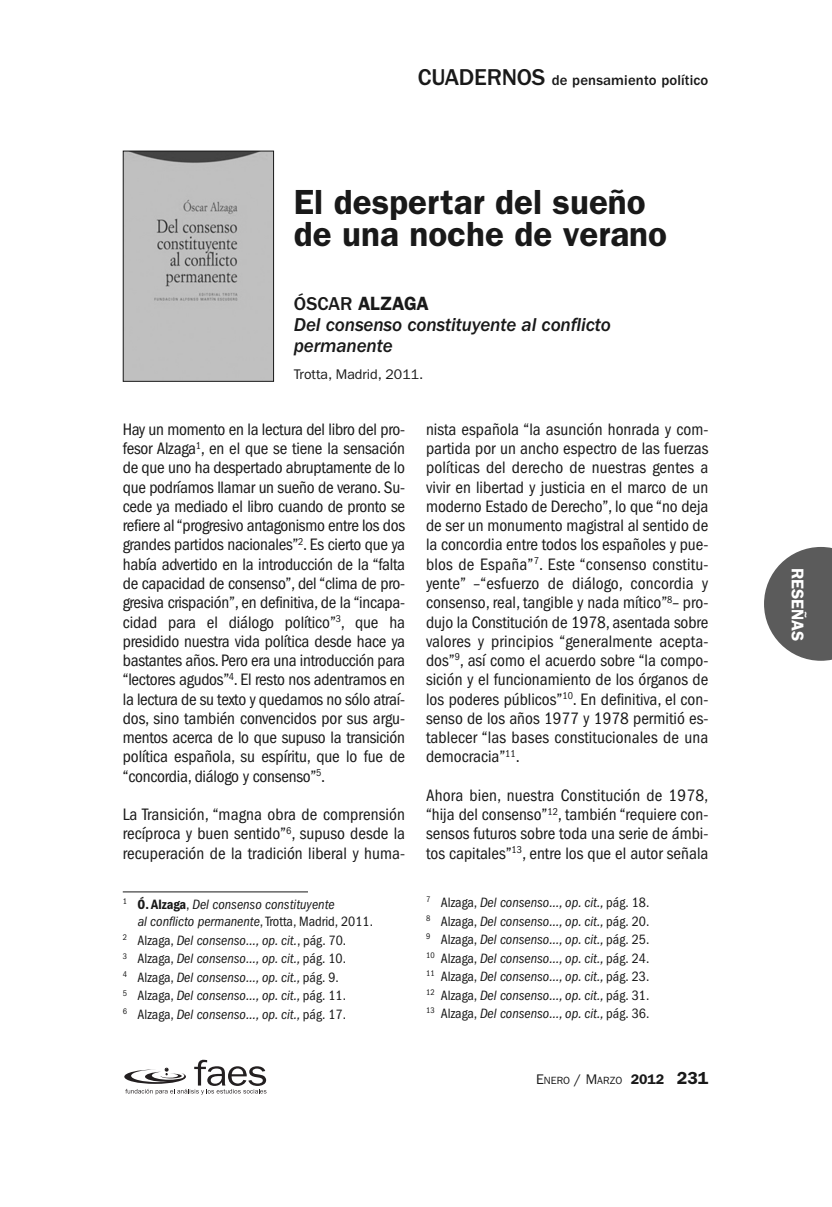
<style>
.page{position:relative;width:832px;height:1207px;background:#fff}
.page>*{position:absolute;margin:0;border:0;box-sizing:border-box;transform-origin:0 0}
.t1{font:600 35px/31.5px "Franklin Gothic";color:#191919}
.t2{font:italic 500 19.25px/21px "Franklin Gothic";letter-spacing:-.01em;color:#191919}
.t3{font:condensed 17.15px/19.2px "Franklin Gothic";color:#191919;text-align:justify}
.t4{font:600 16.97px "Franklin Gothic";color:#fff}
.t5{font:500 14.7px "Franklin Gothic";letter-spacing:.01em;color:#191919}
.t6{font:italic condensed 14px/18.6px "Franklin Gothic";color:#191919;text-align:justify}
.t7{font:14px "Franklin Gothic";color:#191919}
.t8{font:10.5px "Franklin Gothic";color:#191919}
.s1{font-size:23.62px}
.s2{font-style:normal}
.s3{font-weight:600;font-style:normal}
.s4{font-size:14px}
.s5{font-weight:600;font-size:14px}
.s6{font-weight:600;font-size:17.5px}
</style>
<div class="page">
<img style="left:125px;top:153px;width:147px;height:227px">
<div style="left:123px;top:151px;width:151px;height:231px;border:1px solid #191919"></div>
<svg style="left:764px;top:547px;width:68px;height:113px"></svg>
<svg style="left:124px;top:1059px;width:142px;height:35px"></svg>
<hr style="left:123px;top:891px;width:185px;height:1px;background:#191919">
<p class="t5" style="left:418px;top:75px;width:292px"><span class="s1">CUADERNOS</span> de pensamiento político</p>
<h1 class="t1" style="left:294px;top:189px;width:374px">El despertar del sueño de una noche de verano</h1>
<p class="t2" style="left:294px;top:294px;width:318px"><span class="s2">ÓSCAR</span> <span class="s3">ALZAGA<br></span>Del consenso constituyente al conflicto permanente</p>
<p class="t7" style="left:294px;top:369px;width:131px">Trotta, Madrid, 2011.</p>
<p class="t3" style="left:123px;top:421px;width:284px">Hay un momento en la lectura del libro del pro&shy;fesor Alzaga<sup>1</sup>, en el que se tiene la sensación de que uno ha despertado abruptamente de lo que podríamos llamar un sueño de verano. Su&shy;cede ya mediado el libro cuando de pronto se refiere al “progresivo antagonismo entre los dos grandes partidos nacionales”<sup>2</sup>. Es cierto que ya había advertido en la introducción de la “falta de capacidad de consenso”, del “clima de pro&shy;gresiva crispación”, en definitiva, de la “incapa&shy;cidad para el diálogo político”<sup>3</sup>, que ha presidido nuestra vida política desde hace ya bastantes años. Pero era una introducción para “lectores agudos”<sup>4</sup>. El resto nos adentramos en la lectura de su texto y quedamos no sólo atraí&shy;dos, sino también convencidos por sus argu&shy;mentos acerca de lo que supuso la transición política española, su espíritu, que lo fue de “concordia, diálogo y consenso”<sup>5</sup>.</p>
<p class="t3" style="left:123px;top:806px;width:284px">La Transición, “magna obra de comprensión recíproca y buen sentido”<sup>6</sup>, supuso desde la recuperación de la tradición liberal y huma-</p>
<p class="t6" style="left:123px;top:895px;width:213px"><sup>1</sup> <span class="s3">Ó. Alzaga</span><span class="s2">,</span> Del consenso constituyente</p>
<p class="t6" style="left:138px;top:913px;width:237px">al conflicto permanente<span class="s2">, Trotta, Madrid, 2011.</span></p>
<p class="t6" style="left:123px;top:931px;width:225px"><sup>2</sup> <span class="s2">Alzaga,</span> Del consenso…, op. cit.<span class="s2">, pág. 70.</span></p>
<p class="t6" style="left:123px;top:950px;width:225px"><sup>3</sup> <span class="s2">Alzaga,</span> Del consenso…, op. cit., <span class="s2">pág. 10.</span></p>
<p class="t6" style="left:123px;top:968px;width:218px"><sup>4</sup> <span class="s2">Alzaga,</span> Del consenso…, op. cit., <span class="s2">pág. 9.</span></p>
<p class="t6" style="left:123px;top:987px;width:225px"><sup>5</sup> <span class="s2">Alzaga,</span> Del consenso…, op. cit., <span class="s2">pág. 11.</span></p>
<p class="t6" style="left:123px;top:1005px;width:225px"><sup>6</sup> <span class="s2">Alzaga,</span> Del consenso…, op. cit., <span class="s2">pág. 17.</span></p>
<p class="t3" style="left:426px;top:421px;width:284px">nista española “la asunción honrada y com&shy;partida por un ancho espectro de las fuerzas políticas del derecho de nuestras gentes a vivir en libertad y justicia en el marco de un moderno Estado de Derecho”, lo que “no deja de ser un monumento magistral al sentido de la concordia entre todos los españoles y pue&shy;blos de España”<sup>7</sup>. Este “consenso constitu&shy;yente” –“esfuerzo de diálogo, concordia y consenso, real, tangible y nada mítico”<sup>8</sup>– pro&shy;dujo la Constitución de 1978, asentada sobre valores y principios “generalmente acepta&shy;dos”<sup>9</sup>, así como el acuerdo sobre “la compo&shy;sición y el funcionamiento de los órganos de los poderes públicos”<sup>10</sup>. En definitiva, el con&shy;senso de los años 1977 y 1978 permitió es&shy;tablecer “las bases constitucionales de una democracia”<sup>11</sup>.</p>
<p class="t3" style="left:426px;top:786px;width:284px">Ahora bien, nuestra Constitución de 1978, “hija del consenso”<sup>12</sup>, también “requiere con&shy;sensos futuros sobre toda una serie de ámbi&shy;tos capitales”<sup>13</sup>, entre los que el autor señala</p>
<p class="t6" style="left:426px;top:894px;width:225px"><sup>7</sup> <span class="s2">Alzaga,</span> Del consenso…, op. cit., <span class="s2">pág. 18.<br></span><sup>8</sup> <span class="s2">Alzaga,</span> Del consenso…, op. cit., <span class="s2">pág. 20.<br></span><sup>9</sup> <span class="s2">Alzaga,</span> Del consenso…, op. cit., <span class="s2">pág. 25.<br></span><sup>10</sup> <span class="s2">Alzaga,</span> Del consenso…, op. cit., <span class="s2">pág. 24.<br></span><sup>11</sup> <span class="s2">Alzaga,</span> Del consenso…, op. cit., <span class="s2">pág. 23.<br></span><sup>12</sup> <span class="s2">Alzaga,</span> Del consenso…, op. cit., <span class="s2">pág. 31.<br></span><sup>13</sup> <span class="s2">Alzaga,</span> Del consenso…, op. cit., <span class="s2">pág. 36.</span></p>
<p class="t8" style="left:536px;top:1076px;width:174px"><span class="s4">E</span>NERO <span class="s4">/ M</span>ARZO <span class="s5">2012</span> <span class="s6">231</span></p>
<p class="t4" style="left:803px;top:567px;width:75px;rotate:90deg">RESEÑAS</p>
</div>
